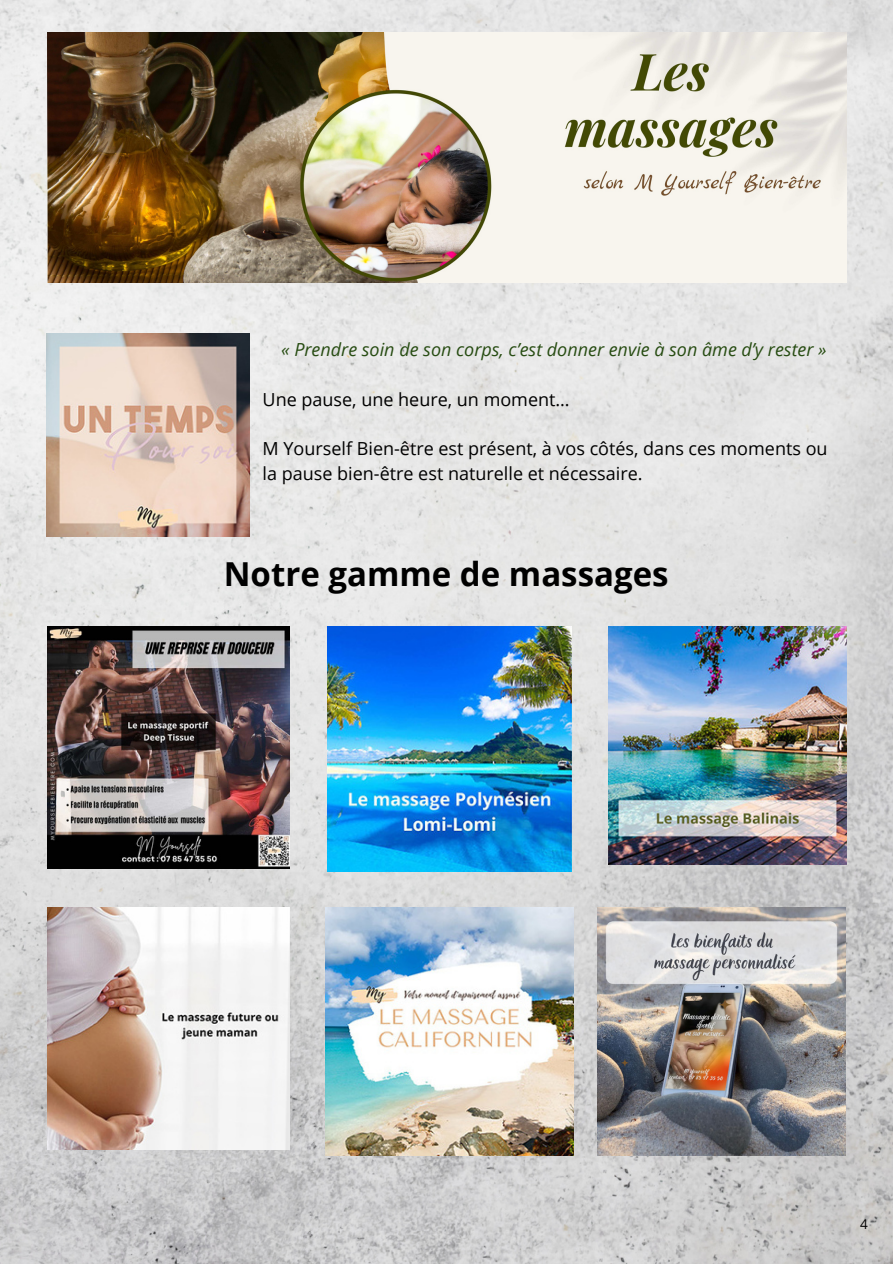
<style>
.page{position:relative;width:893px;height:1264px;background:#fff}
.page>*{position:absolute;margin:0;border:0;box-sizing:border-box;transform-origin:0 0}
.t1{font:700 33px "Open Sans";color:#000}
.t2{font:18px/24.8px "Open Sans";color:#000}
.t3{font:italic 18px "Open Sans";color:#274c12}
.t4{font:13.5px "Open Sans";color:#000}
</style>
<div class="page">
<img style="left:0;top:0;width:892px;height:1263px">
<img style="left:325px;top:907px;width:248px;height:248px">
<img style="left:597px;top:907px;width:248px;height:248px">
<img style="left:48px;top:907px;width:241px;height:242px">
<img style="left:327px;top:627px;width:244px;height:244px">
<img style="left:609px;top:627px;width:237px;height:237px">
<img style="left:48px;top:627px;width:241px;height:241px">
<img style="left:47px;top:32px;width:799px;height:250px">
<img style="left:47px;top:333px;width:202px;height:203px">
<p class="t3" style="left:281px;top:337px;width:546px">« Prendre soin de son corps, c’est donner envie à son âme d’y rester »</p>
<p class="t2" style="left:262px;top:386px;width:308px">Une pause, une heure, un moment…</p>
<p class="t2" style="left:262px;top:436px;width:566px">M Yourself Bien-être est présent, à vos côtés, dans ces moments ou la pause bien-être est naturelle et nécessaire.</p>
<p class="t1" style="left:224px;top:550px;width:446px">Notre gamme de massages</p>
<p class="t4" style="left:860px;top:1214px;width:9px">4</p>
</div>
